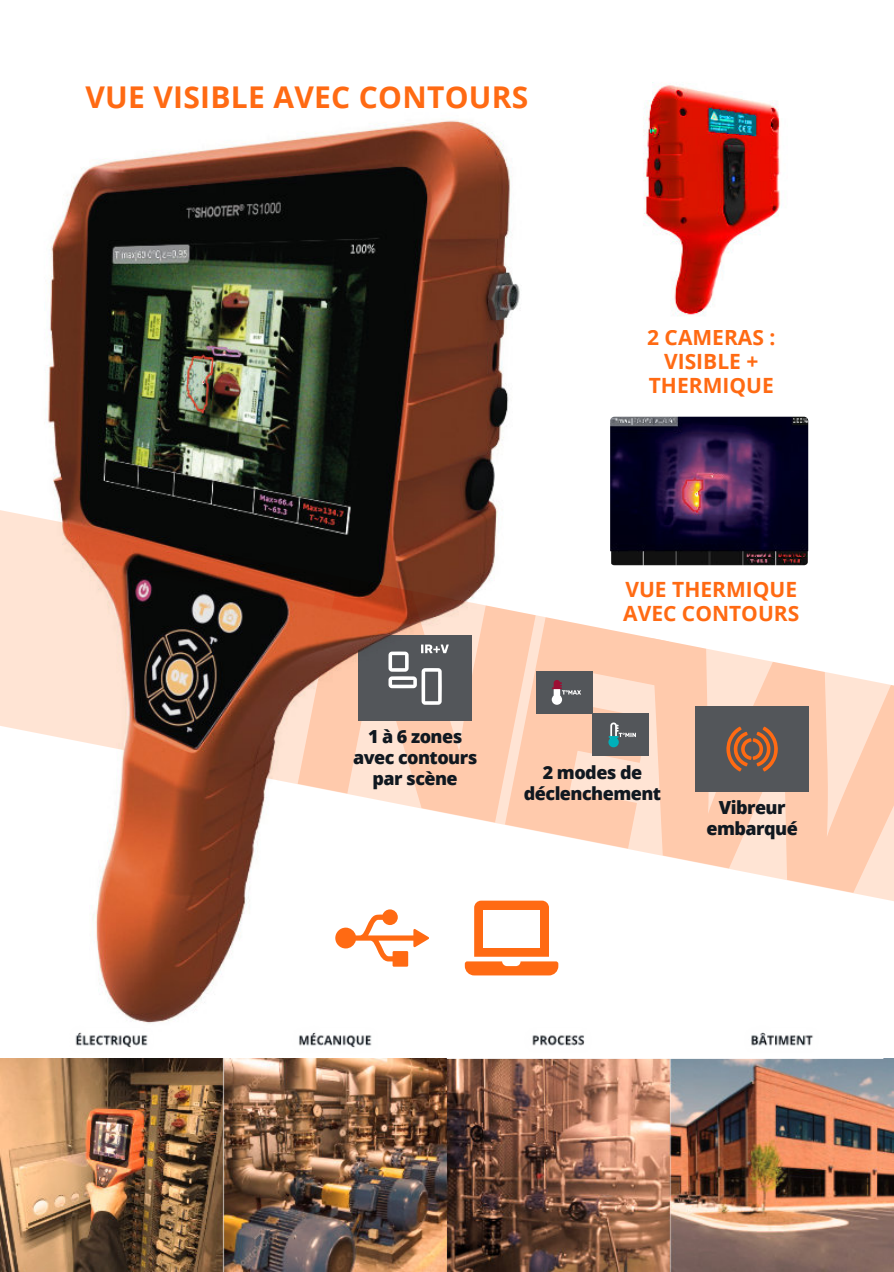
<style>
.page{position:relative;width:894px;height:1272px;background:#fff}
.page>*{position:absolute;margin:0;border:0;box-sizing:border-box;transform-origin:0 0}
.t1{font:700 30px "Open Sans";letter-spacing:.01em;color:#ff6a13}
.t2{font:700 21px/24px "Open Sans";color:#ff6a13;text-align:center}
.t3{font:800 18px/21px "Open Sans";letter-spacing:-.03em;color:#101820;text-align:center}
</style>
<div class="page">
<img style="left:0;top:1059px;width:893px;height:212px">
<svg style="left:447px;top:1058px;width:440px;height:1px"></svg>
<img style="left:559px;top:1032px;width:254px;height:14px">
<svg style="left:0;top:502px;width:809px;height:227px"></svg>
<img style="left:17px;top:120px;width:542px;height:928px">
<img style="left:643px;top:82px;width:139px;height:235px">
<img style="left:610px;top:417px;width:198px;height:148px;border-radius:4px">
<svg style="left:298px;top:573px;width:596px;height:330px"></svg>
<h1 class="t1" style="left:85px;top:85px;width:445px">VUE VISIBLE AVEC CONTOURS</h1>
<p class="t2" style="left:647px;top:328px;width:130px">2 CAMÉRAS :<br>VISIBLE +<br>THERMIQUE</p>
<p class="t2" style="left:623px;top:579px;width:178px;text-align:left">VUE THERMIQUE<br>AVEC CONTOURS</p>
<p class="t3" style="left:353px;top:728px;width:126px">1 à 6 zones avec contours par scène</p>
<p class="t3" style="left:524px;top:764px;width:139px">2 modes de déclenchement</p>
<p class="t3" style="left:707px;top:799px;width:93px">Vibreur embarqué</p>
</div>
